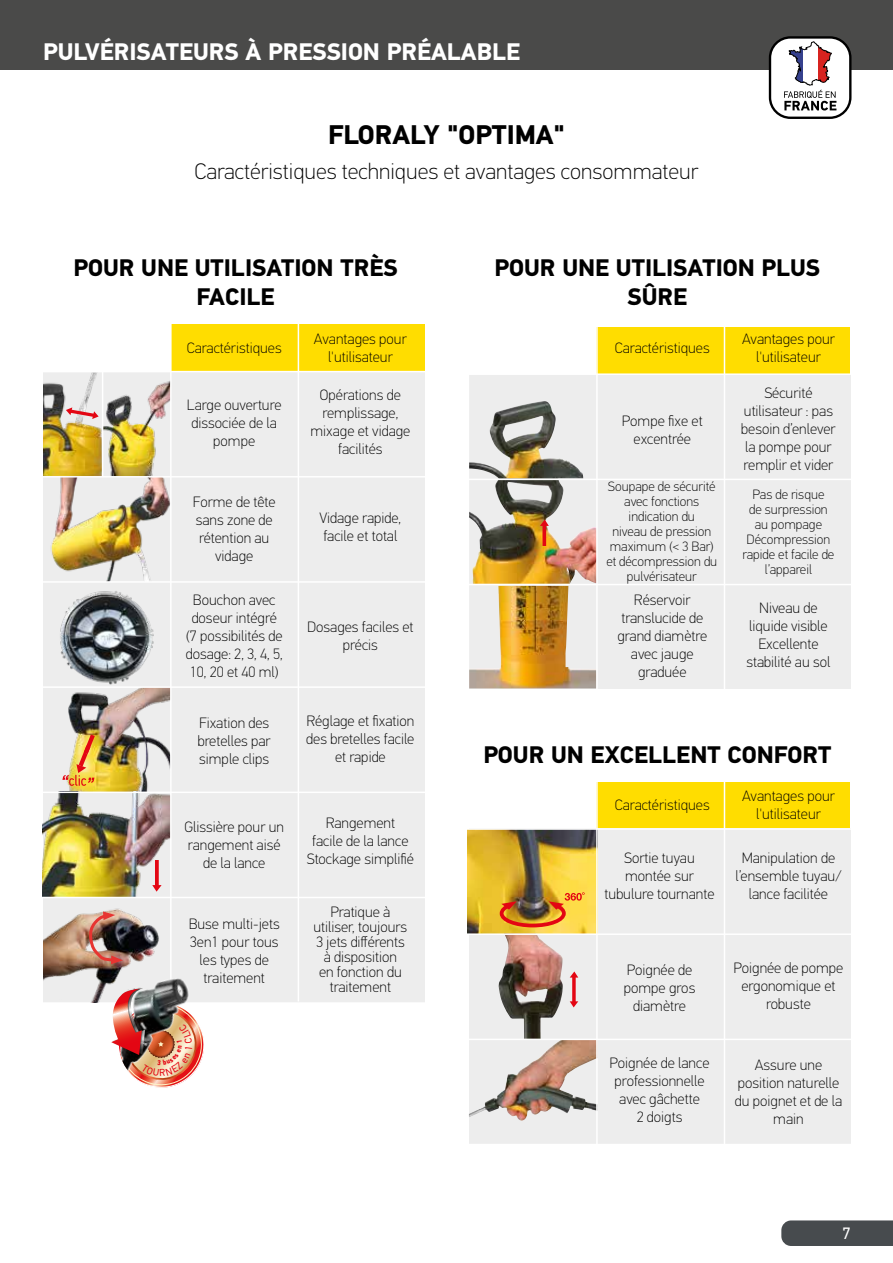
<style>
.page{position:relative;width:893px;height:1263px;background:#fff}
.page>*{position:absolute;margin:0;border:0;box-sizing:border-box;transform-origin:0 0}
.t1{font:700 27px "PF Din Text Pro";color:#000}
.t2{font:700 24px/28.8px "PF Din Text Pro";color:#000;text-align:center}
.t3{font:700 24px "PF Din Text Pro";color:#fff}
.t4{font:100 22.5px "PFDIN Text Pro";color:#000}
.t5{font:16.5px "PF Din Text Pro";color:#fff}
.t6{font:100 15px/18px "PFDIN Text Pro";color:#000;text-align:center}
.t7{font:100 13.5px/15px "PFDIN Text Pro";color:#000;text-align:center}
</style>
<div class="page">
<div style="left:0;top:0;width:893px;height:70px;background:#4a4a49"></div>
<div style="left:171px;top:324px;width:253px;height:47px;background:#fd0"></div>
<div style="left:43px;top:371px;width:381px;height:632px;background:#ededed"></div>
<hr style="left:298px;top:321px;width:1px;height:680px;background:#fff">
<img style="left:43px;top:372px;width:127px;height:525px">
<svg style="left:66px;top:407px;width:33px;height:12px"></svg>
<hr style="left:38px;top:1002px;width:391px;height:2px;background:#fff">
<hr style="left:102px;top:369px;width:1px;height:108px;background:#fff">
<hr style="left:170px;top:321px;width:2px;height:683px;background:#fff">
<hr style="left:38px;top:371px;width:391px;height:1px;background:#fff">
<hr style="left:38px;top:476px;width:391px;height:1px;background:#fff">
<hr style="left:38px;top:581px;width:391px;height:2px;background:#fff">
<hr style="left:38px;top:686px;width:391px;height:2px;background:#fff">
<hr style="left:38px;top:791px;width:391px;height:2px;background:#fff">
<hr style="left:38px;top:897px;width:391px;height:1px;background:#fff">
<div style="left:596px;top:327px;width:254px;height:47px;background:#fd0"></div>
<div style="left:469px;top:374px;width:381px;height:315px;background:#ededed"></div>
<hr style="left:724px;top:323px;width:1px;height:367px;background:#fff">
<img style="left:469px;top:401px;width:114px;height:77px">
<img style="left:469px;top:480px;width:127px;height:104px">
<img style="left:469px;top:586px;width:127px;height:102px">
<svg style="left:542px;top:526px;width:4px;height:19px"></svg>
<svg style="left:540px;top:520px;width:9px;height:6px"></svg>
<hr style="left:464px;top:373px;width:391px;height:2px;background:#fff">
<hr style="left:464px;top:479px;width:391px;height:1px;background:#fff">
<hr style="left:464px;top:584px;width:391px;height:1px;background:#fff">
<hr style="left:596px;top:323px;width:2px;height:367px;background:#fff">
<div style="left:596px;top:782px;width:254px;height:47px;background:#fd0"></div>
<div style="left:469px;top:828px;width:381px;height:316px;background:#ededed"></div>
<hr style="left:724px;top:778px;width:1px;height:367px;background:#fff">
<img style="left:468px;top:830px;width:128px;height:103px">
<img style="left:498px;top:935px;width:65px;height:104px">
<svg style="left:572px;top:977px;width:4px;height:24px"></svg>
<svg style="left:570px;top:1001px;width:8px;height:6px"></svg>
<svg style="left:570px;top:971px;width:8px;height:6px"></svg>
<img style="left:469px;top:1040px;width:93px;height:80px">
<hr style="left:464px;top:828px;width:391px;height:2px;background:#fff">
<hr style="left:464px;top:933px;width:391px;height:2px;background:#fff">
<hr style="left:464px;top:1039px;width:391px;height:1px;background:#fff">
<hr style="left:596px;top:778px;width:2px;height:367px;background:#fff">
<img style="left:500px;top:892px;width:85px;height:35px">
<svg style="left:62px;top:733px;width:36px;height:53px"></svg>
<div style="left:770px;top:37px;width:80px;height:81px;background:#fff;border-radius:20px"></div>
<div style="left:769px;top:36px;width:82px;height:83px;border:2px solid #000;border-radius:20px"></div>
<svg style="left:784px;top:42px;width:52px;height:69px"></svg>
<img style="left:44px;top:908px;width:115px;height:94px">
<img style="left:115px;top:970px;width:72px;height:18px">
<img style="left:104px;top:987px;width:49px;height:15px">
<img style="left:87px;top:911px;width:36px;height:53px">
<div style="left:781px;top:1220px;width:112px;height:26px;background:#474b4e"></div>
<img style="left:111px;top:988px;width:93px;height:100px">
<h2 class="t3" style="left:43px;top:37px;width:479px">PULVÉRISATEURS À PRESSION PRÉALABLE</h2>
<h1 class="t1" style="left:328px;top:118px;width:238px">FLORALY "OPTIMA"</h1>
<h3 class="t4" style="left:194px;top:159px;width:506px">Caractéristiques techniques et avantages consommateur</h3>
<h2 class="t2" style="left:74px;top:254px;width:326px">POUR UNE UTILISATION TRÈS<br>FACILE</h2>
<h2 class="t2" style="left:495px;top:254px;width:327px">POUR UNE UTILISATION PLUS<br>SÛRE</h2>
<p class="t6" style="left:187px;top:339px;width:96px">Caractéristiques</p>
<p class="t6" style="left:187px;top:396px;width:96px">Large ouverture dissociée de la pompe</p>
<p class="t6" style="left:193px;top:493px;width:84px">Forme de tête sans zone de rétention au vidage</p>
<p class="t6" style="left:314px;top:330px;width:94px">Avantages pour l'utilisateur</p>
<p class="t6" style="left:742px;top:330px;width:94px">Avantages pour l'utilisateur</p>
<p class="t6" style="left:615px;top:339px;width:96px">Caractéristiques</p>
<p class="t6" style="left:310px;top:386px;width:101px">Opérations de remplissage, mixage et vidage facilités</p>
<p class="t6" style="left:320px;top:509px;width:83px;text-align:left">Vidage rapide, facile et total</p>
<p class="t6" style="left:622px;top:412px;width:82px">Pompe fixe et excentrée</p>
<p class="t7" style="left:606px;top:479px;width:112px">Soupape de sécurité avec fonctions indication du<br>niveau de pression maximum (&lt; 3 Bar) et décompression du pulvérisateur</p>
<p class="t6" style="left:741px;top:384px;width:96px">Sécurité utilisateur : pas besoin d’enlever la pompe pour remplir et vider</p>
<p class="t7" style="left:742px;top:487px;width:93px">Pas de risque<br>de surpression au pompage<br>Décompression rapide et facile de l’appareil</p>
<p class="t6" style="left:186px;top:591px;width:99px">Bouchon avec doseur intégré (7 possibilités de dosage: 2, 3, 4, 5,<br>10, 20 et 40 ml)</p>
<p class="t6" style="left:617px;top:591px;width:91px">Réservoir translucide de grand diamètre avec jauge graduée</p>
<p class="t6" style="left:198px;top:714px;width:75px;text-align:justify">Fixation des bretelles par simple clips</p>
<p class="t6" style="left:746px;top:599px;width:85px">Niveau de liquide visible<br>Excellente stabilité au sol</p>
<p class="t6" style="left:307px;top:618px;width:108px">Dosages faciles et précis</p>
<p class="t6" style="left:306px;top:712px;width:110px">Réglage et fixation des bretelles facile et rapide</p>
<h2 class="t2" style="left:483px;top:741px;width:350px">POUR UN EXCELLENT CONFORT</h2>
<p class="t6" style="left:184px;top:818px;width:101px">Glissière pour un rangement aisé de la lance</p>
<p class="t6" style="left:189px;top:915px;width:92px">Buse multi-jets<br>3en1 pour tous les types de traitement</p>
<p class="t6" style="left:307px;top:814px;width:109px">Rangement<br>facile de la lance<br>Stockage simplifié</p>
<p class="t6" style="left:313px;top:904px;width:95px;line-height:15px">Pratique à utiliser, toujours<br>3 jets différents à disposition<br>en fonction du traitement</p>
<p class="t6" style="left:615px;top:796px;width:96px">Caractéristiques</p>
<p class="t6" style="left:605px;top:849px;width:111px">Sortie tuyau montée sur tubulure tournante</p>
<p class="t6" style="left:742px;top:787px;width:94px">Avantages pour l'utilisateur</p>
<p class="t6" style="left:735px;top:849px;width:108px">Manipulation de l’ensemble tuyau/ lance facilitée</p>
<p class="t6" style="left:624px;top:961px;width:73px">Poignée de pompe gros diamètre</p>
<p class="t6" style="left:610px;top:1054px;width:101px">Poignée de lance professionnelle avec gâchette<br>2 doigts</p>
<p class="t6" style="left:733px;top:959px;width:111px">Poignée de pompe ergonomique et robuste</p>
<p class="t6" style="left:735px;top:1056px;width:109px">Assure une position naturelle du poignet et de la main</p>
<p class="t5" style="left:842px;top:1223px;width:10px">7</p>
</div>
